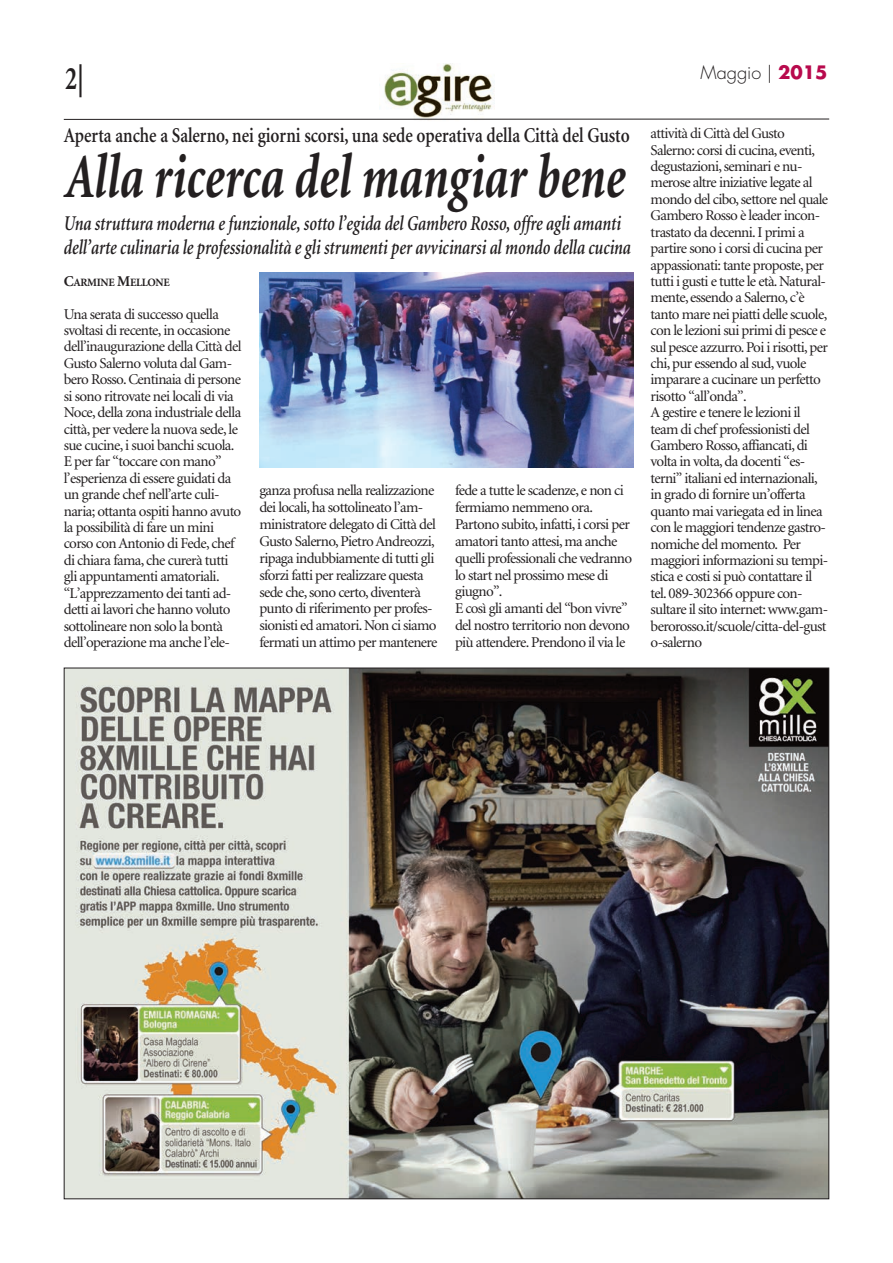
<style>
.page{position:relative;width:893px;height:1263px;background:#fff}
.page>*{position:absolute;margin:0;border:0;box-sizing:border-box;transform-origin:0 0}
.t1{font:italic 700 63px "Minion";color:#231f20;scale:.74 1}
.t2{font:700 33px "Minion";color:#231f20;scale:.75 1}
.t3{font:italic 600 21px/24px "Minion";color:#231f20;scale:.77 1}
.t4{font:600 21px "Minion";letter-spacing:-.005em;color:#231f20;scale:.83 1}
.t5{font:300 18px "Futura";color:#231f20}
.t6{font:15px/16.4px "Minion";letter-spacing:-.045em;color:#231f20}
.t7{font:700 11.25px "Minion";letter-spacing:-.03em;color:#231f20}
.s1{font-weight:700;color:#b80a4d}
.s2{font-size:15px}
</style>
<div class="page">
<img style="left:380px;top:64px;width:114px;height:55px">
<img style="left:66px;top:670px;width:761px;height:527px">
<img style="left:259px;top:272px;width:375px;height:196px">
<hr style="left:64px;top:119px;width:765px;height:1px;background:#231f20">
<h2 class="t2" style="left:65px;top:65px;width:26px">2|</h2>
<p class="t5" style="left:701px;top:64px;width:129px">Maggio | <span class="s1">2015</span></p>
<h3 class="t4" style="left:64px;top:128px;width:683px">Aperta anche a Salerno, nei giorni scorsi, una sede operativa della Città del Gusto</h3>
<h1 class="t1" style="left:65px;top:152px;width:758px">Alla ricerca del mangiar bene</h1>
<h3 class="t3" style="left:64px;top:213px;width:738px">Una struttura moderna e funzionale, sotto l’egida del Gambero Rosso, offre agli amanti dell’arte culinaria le professionalità e gli strumenti per avvicinarsi al mondo della cucina</h3>
<p class="t7" style="left:64px;top:278px;width:107px"><span class="s2">C</span>ARMINE <span class="s2">M</span>ELLONE</p>
<p class="t6" style="left:64px;top:307px;width:179px">Una serata di successo quella svoltasi di recente, in occasione dell’inaugurazione della Città del<br>Gusto Salerno voluta dal Gam&shy;bero Rosso. Centinaia di persone si sono ritrovate nei locali di via<br>Noce, della zona industriale della città, per vedere la nuova sede, le sue cucine, i suoi banchi scuola.<br>E per far “toccare con mano” l’esperienza di essere guidati da un grande chef nell’arte culi&shy;naria; ottanta ospiti hanno avuto la possibilità di fare un mini corso con Antonio di Fede, chef di chiara fama, che curerà tutti gli appuntamenti amatoriali. “L’apprezzamento dei tanti ad&shy;detti ai lavori che hanno voluto sottolineare non solo la bontà dell’operazione ma anche l’ele-</p>
<p class="t6" style="left:259px;top:483px;width:180px;line-height:16.8px">ganza profusa nella realizzazione dei locali, ha sottolineato l’am&shy;ministratore delegato di Città del Gusto Salerno, Pietro Andreozzi, ripaga indubbiamente di tutti gli sforzi fatti per realizzare questa sede che, sono certo, diventerà punto di riferimento per profes&shy;sionisti ed amatori. Non ci siamo fermati un attimo per mantenere</p>
<p class="t6" style="left:455px;top:483px;width:179px;line-height:16.8px">fede a tutte le scadenze, e non ci fermiamo nemmeno ora.<br>Partono subito, infatti, i corsi per amatori tanto attesi, ma anche quelli professionali che vedranno lo start nel prossimo mese di giugno”.<br>E così gli amanti del “bon vivre” del nostro territorio non devono più attendere. Prendono il via le</p>
<p class="t6" style="left:651px;top:126px;width:179px">attività di Città del Gusto<br>Salerno: corsi di cucina, eventi, degustazioni, seminari e nu&shy;merose altre iniziative legate al mondo del cibo, settore nel quale<br>Gambero Rosso è leader incon&shy;trastato da decenni. I primi a partire sono i corsi di cucina per appassionati: tante proposte, per tutti i gusti e tutte le età. Natural&shy;mente, essendo a Salerno, c’è tanto mare nei piatti delle scuole, con le lezioni sui primi di pesce e sul pesce azzurro. Poi i risotti, per chi, pur essendo al sud, vuole imparare a cucinare un perfetto risotto “all’onda”.<br>A gestire e tenere le lezioni il team di chef professionisti del<br>Gambero Rosso, affiancati, di volta in volta, da docenti “es&shy;terni” italiani ed internazionali, in grado di fornire un’offerta quanto mai variegata ed in linea con le maggiori tendenze gastro&shy;nomiche del momento. Per maggiori informazioni su tempi&shy;stica e costi si può contattare il tel. 089-302366 oppure con&shy;sultare il sito internet: www.gam&shy;berorosso.it/scuole/citta-del-gust o-salerno</p>
</div>
